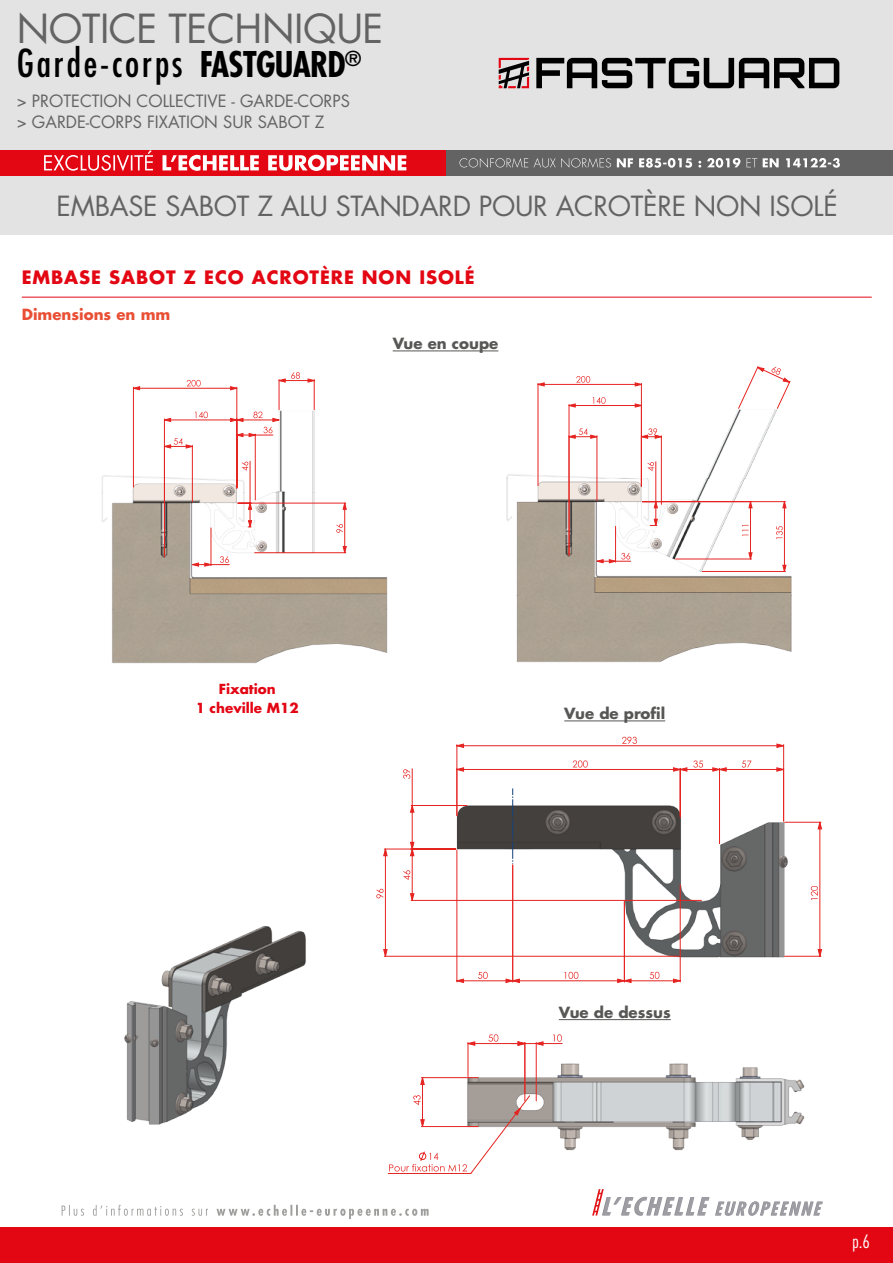
<style>
.page{position:relative;width:893px;height:1263px;background:#fff}
.page>*{position:absolute;margin:0;border:0;box-sizing:border-box;transform-origin:0 0}
.t1{font:39px "Futura Std";letter-spacing:-.01em;color:#646363}
.t2{font:condensed 37.5px "Futura Std";letter-spacing:.075em;color:#000}
.t3{font:27px "Futura Std";letter-spacing:-.01em;color:#646363}
.t4{font:700 18px "Futura Std";letter-spacing:.05em;color:#e30613}
.t5{font:300 condensed 18px "Futura Std";color:#fff}
.t6{font:16.5px/21px "Futura Std";color:#646363}
.t7{font:700 15px "Futura Std";color:#575756}
.t8{font:700 15px "Futura Std";color:#e94f35}
.t9{font:700 13.5px/18.6px "Futura Std";color:#e30613;text-align:center}
.s1{font-weight:700;font-size:34.5px}
</style>
<div class="page">
<img style="left:124px;top:926px;width:182px;height:199px">
<div style="left:0;top:175px;width:893px;height:60px;background:#e3e3e3"></div>
<div style="left:0;top:0;width:893px;height:150px;background:#e3e3e3"></div>
<div style="left:0;top:1227px;width:893px;height:36px;background:#e30613"></div>
<svg style="left:592px;top:1189px;width:231px;height:27px"></svg>
<svg style="left:62px;top:1205px;width:367px;height:14px"></svg>
<svg style="left:536px;top:58px;width:303px;height:30px"></svg>
<svg style="left:499px;top:58px;width:30px;height:30px"></svg>
<div style="left:0;top:150px;width:446px;height:26px;background:#e30613"></div>
<div style="left:446px;top:150px;width:447px;height:26px;background:#646363"></div>
<svg style="left:44px;top:150px;width:362px;height:21px"></svg>
<svg style="left:459px;top:158px;width:381px;height:10px"></svg>
<hr style="left:22px;top:297px;width:850px;height:1px;background:#e30613">
<hr style="left:564px;top:720px;width:101px;height:1px;background:#575756">
<hr style="left:559px;top:1019px;width:112px;height:1px;background:#575756">
<img style="left:101px;top:398px;width:287px;height:266px">
<svg style="left:133px;top:372px;width:255px;height:222px"></svg>
<hr style="left:374px;top:1224px;width:30px;height:1px;background:#e52421">
<hr style="left:374px;top:1162px;width:67px;height:1px;background:#e52421">
<hr style="left:374px;top:1237px;width:67px;height:1px;background:#e52421">
<svg style="left:784px;top:744px;width:37px;height:214px"></svg>
<svg style="left:376px;top:736px;width:408px;height:247px"></svg>
<svg style="left:457px;top:972px;width:168px;height:11px"></svg>
<svg style="left:488px;top:1034px;width:10px;height:7px"></svg>
<hr style="left:394px;top:1262px;width:300px;height:1px;background:#e52421">
<svg style="left:394px;top:1262px;width:20px;height:1px"></svg>
<hr style="left:468px;top:1262px;width:333px;height:1px;background:#e52421">
<svg style="left:517px;top:1034px;width:45px;height:8px"></svg>
<svg style="left:385px;top:1042px;width:416px;height:132px"></svg>
<img style="left:516px;top:572px;width:276px;height:91px">
<hr style="left:702px;top:571px;width:83px;height:1px;background:#e52421">
<svg style="left:516px;top:563px;width:271px;height:8px"></svg>
<svg style="left:506px;top:366px;width:285px;height:197px"></svg>
<hr style="left:393px;top:351px;width:105px;height:1px;background:#575756">
<h1 class="t1" style="left:17px;top:4px;width:368px">NOTICE TECHNIQUE</h1>
<h2 class="t2" style="left:17px;top:41px;width:346px">Garde-corps <span class="s1">FASTGUARD</span><sup>®</sup></h2>
<p class="t6" style="left:17px;top:91px;width:335px">&gt; PROTECTION COLLECTIVE - GARDE-CORPS &gt; GARDE-CORPS FIXATION SUR SABOT Z</p>
<h3 class="t3" style="left:57px;top:189px;width:783px">EMBASE SABOT Z ALU STANDARD POUR ACROTÈRE NON ISOLÉ</h3>
<p class="t4" style="left:22px;top:265px;width:454px">EMBASE SABOT Z ECO ACROTÈRE NON ISOLÉ</p>
<p class="t8" style="left:22px;top:304px;width:150px">Dimensions en mm</p>
<p class="t7" style="left:393px;top:334px;width:107px">Vue en coupe</p>
<p class="t9" style="left:196px;top:679px;width:104px">Fixation<br>1 cheville M12</p>
<p class="t7" style="left:564px;top:704px;width:102px">Vue de profil</p>
<p class="t7" style="left:559px;top:1002px;width:113px">Vue de dessus</p>
<p class="t5" style="left:852px;top:1231px;width:19px">p.6</p>
</div>
